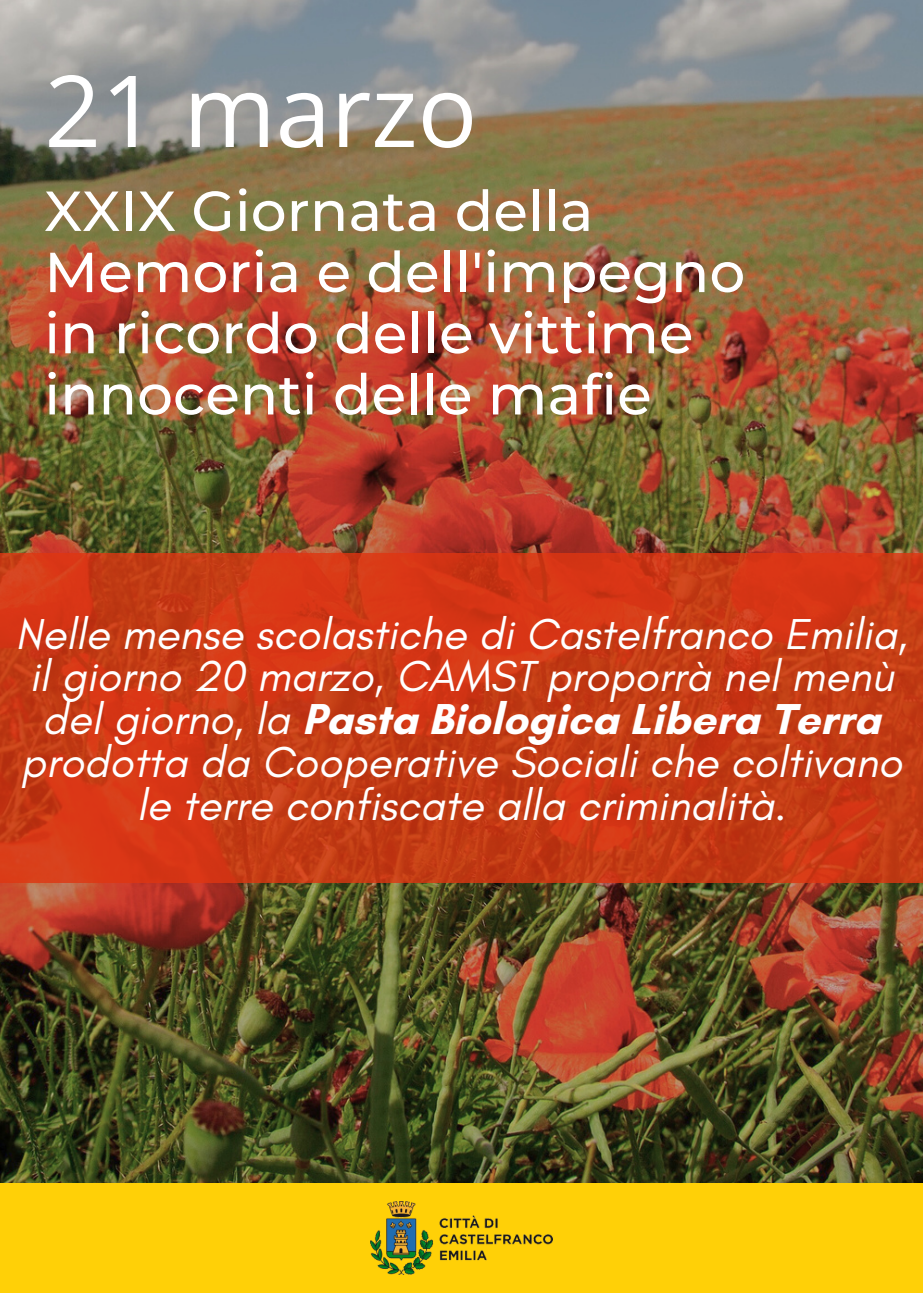
<style>
.page{position:relative;width:923px;height:1293px;background:#fff}
.page>*{position:absolute;margin:0;border:0;box-sizing:border-box;transform-origin:0 0}
.t1{font:99.45px "Open Sans";color:#fff}
.t2{font:500 56.25px/61.2px "Montserrat";letter-spacing:.005em;color:#fff}
.t3{font:italic 44.1px/42.8px "Glacial Indifference";color:#fff;text-align:center}
.s1{font-weight:700;font-style:normal}
</style>
<div class="page">
<img style="left:0;top:0;width:922px;height:1182px">
<div style="left:0;top:1182px;width:922px;height:111px;background:#ffd007"></div>
<img style="left:371px;top:1201px;width:181px;height:73px">
<svg style="left:0;top:553px;width:922px;height:329px;background:#ca3914"></svg>
<h2 class="t1" style="left:44px;top:41px;width:434px">21 marzo</h2>
<p class="t2" style="left:44px;top:180px;width:702px">XXIX Giornata della<br>Memoria e dell'impegno in ricordo delle vittime innocenti delle mafie</p>
<p class="t3" style="left:16px;top:612px;width:893px">Nelle mense scolastiche di Castelfranco Emilia, il giorno 20 marzo, CAMST proporrà nel menù del giorno, la <span class="s1">Pasta Biologica Libera Terra </span>prodotta da Cooperative Sociali che coltivano le terre confiscate alla criminalità.</p>
</div>
